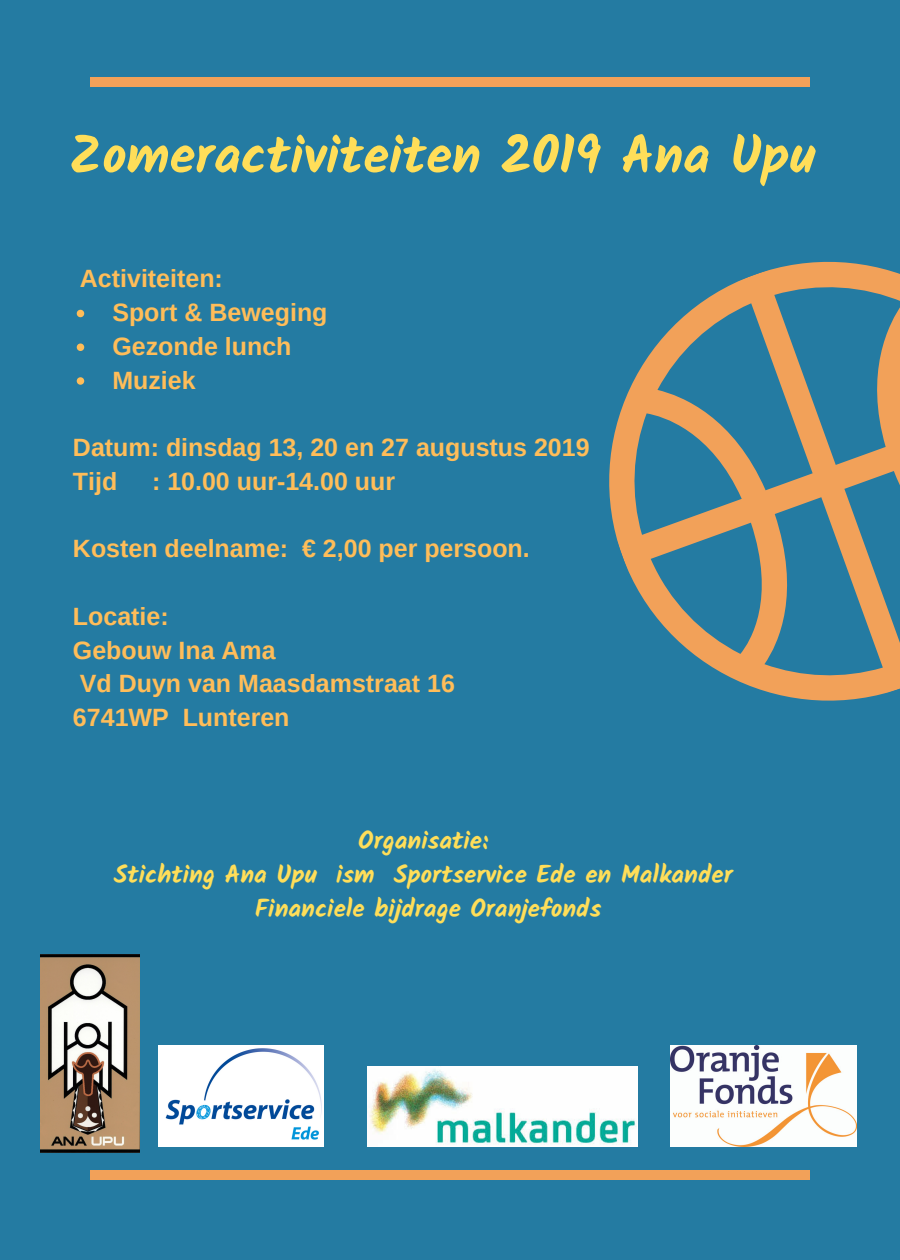
<style>
.page{position:relative;width:900px;height:1260px;background:#247ba2}
.page>*{position:absolute;margin:0;border:0;box-sizing:border-box;transform-origin:0 0}
.t1{font:700 52.5px "Kalam";color:#ffde59}
.t2{font:700 25px/33.8px "Arimo";color:#ffbd59}
.t3{font:700 25px/34.2px "Kalam";color:#ffde59;text-align:center}
</style>
<div class="page">
<svg style="left:609px;top:261px;width:291px;height:440px"></svg>
<div style="left:90px;top:77px;width:720px;height:9px;background:#f2a159"></div>
<div style="left:90px;top:1170px;width:720px;height:9px;background:#f2a159"></div>
<svg style="left:77px;top:310px;width:7px;height:7px"></svg>
<svg style="left:77px;top:343px;width:7px;height:8px"></svg>
<svg style="left:77px;top:377px;width:7px;height:8px"></svg>
<img style="left:41px;top:954px;width:99px;height:199px">
<img style="left:159px;top:1045px;width:165px;height:101px">
<img style="left:368px;top:1066px;width:270px;height:81px">
<img style="left:671px;top:1045px;width:185px;height:101px">
<h1 class="t1" style="left:69px;top:124px;width:748px">Zomeractiviteiten 2019 Ana Upu</h1>
<p class="t2" style="left:112px;top:262px;width:217px;text-indent:-32px">Activiteiten:<br>Sport &amp; Beweging<br>Gezonde lunch<br>Muziek</p>
<p class="t2" style="left:73px;top:430px;width:518px">Datum: dinsdag 13, 20 en 27 augustus 2019<br>Tijd</p>
<p class="t2" style="left:152px;top:464px;width:245px">: 10.00 uur-14.00 uur</p>
<p class="t2" style="left:73px;top:532px;width:458px">Kosten deelname: € 2,00 per persoon.</p>
<p class="t2" style="left:73px;top:599px;width:383px">Locatie:<br>Gebouw Ina Ama<br>Vd Duyn van Maasdamstraat 16<br>6741WP Lunteren</p>
<p class="t3" style="left:114px;top:823px;width:621px">Organisatie:<br>Stichting Ana Upu ism Sportservice Ede en Malkander<br>Financiele bijdrage Oranjefonds</p>
</div>
